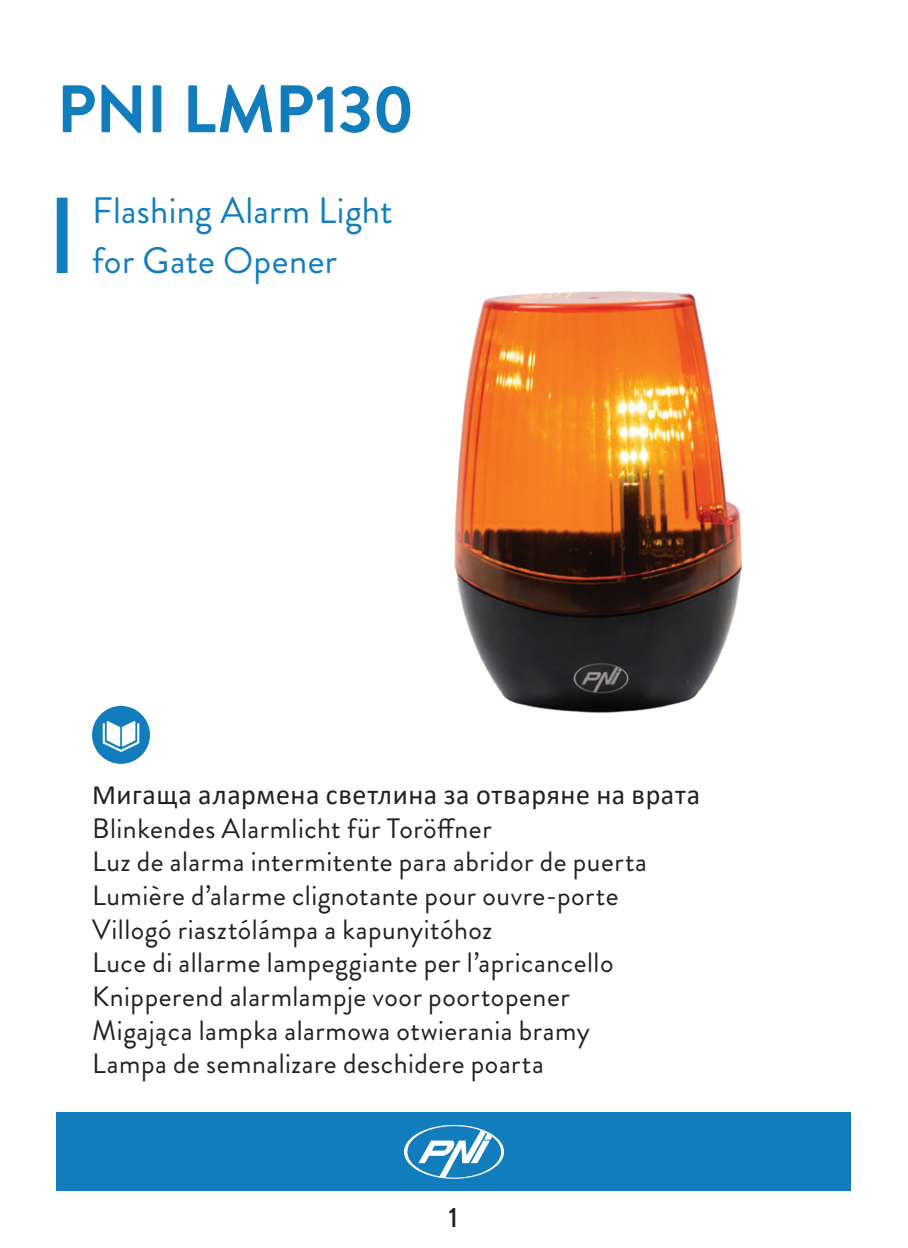
<style>
.page{position:relative;width:908px;height:1248px;background:#fff}
.page>*{position:absolute;margin:0;border:0;box-sizing:border-box;transform-origin:0 0}
.Bold_title{font:700 66.8px "Brandon Grotesque";letter-spacing:-.01em;color:#127dbd}
.t1{font:36.8px "Brandon Grotesque";letter-spacing:.01em;color:#127dbd}
.t2{font:28px "Brandon Grotesque";letter-spacing:.02em;color:#231f20}
.t3{font:28px "Calibri";letter-spacing:.02em;color:#231f20}
.t4{font:500 28px "Brandon Grotesque";color:#231f20}
</style>
<div class="page">
<div style="left:57px;top:1112px;width:793px;height:79px;background:#127dbd"></div>
<svg style="left:404px;top:1125px;width:100px;height:53px"></svg>
<div style="left:57px;top:198px;width:10px;height:75px;background:#127dbd"></div>
<svg style="left:92px;top:705px;width:58px;height:58px"></svg>
<img style="left:454px;top:291px;width:288px;height:422px">
<p class="Bold_title" style="left:57px;top:62px;width:359px">PNI LMP130</p>
<p class="t1" style="left:92px;top:185px;width:302px">Flashing Alarm Light</p>
<p class="t1" style="left:92px;top:235px;width:246px">for Gate Opener</p>
<p class="t3" style="left:92px;top:775px;width:609px">Мигаща алармена светлина за отваряне на врата</p>
<p class="t2" style="left:92px;top:808px;width:401px">Blinkendes Alarmlicht für Toröffner</p>
<p class="t2" style="left:92px;top:842px;width:556px">Luz de alarma intermitente para abridor de puerta</p>
<p class="t2" style="left:92px;top:876px;width:527px">Lumière d’alarme clignotante pour ouvre-porte</p>
<p class="t2" style="left:92px;top:909px;width:401px">Villogó riasztólámpa a kapunyitóhoz</p>
<p class="t2" style="left:92px;top:943px;width:522px">Luce di allarme lampeggiante per l’apricancello</p>
<p class="t2" style="left:92px;top:976px;width:479px">Knipperend alarmlampje voor poortopener</p>
<p class="t2" style="left:92px;top:1010px;width:499px">Migająca lampka alarmowa otwierania bramy</p>
<p class="t2" style="left:92px;top:1044px;width:453px">Lampa de semnalizare deschidere poarta</p>
<p class="t4" style="left:448px;top:1197px;width:11px">1</p>
</div>
